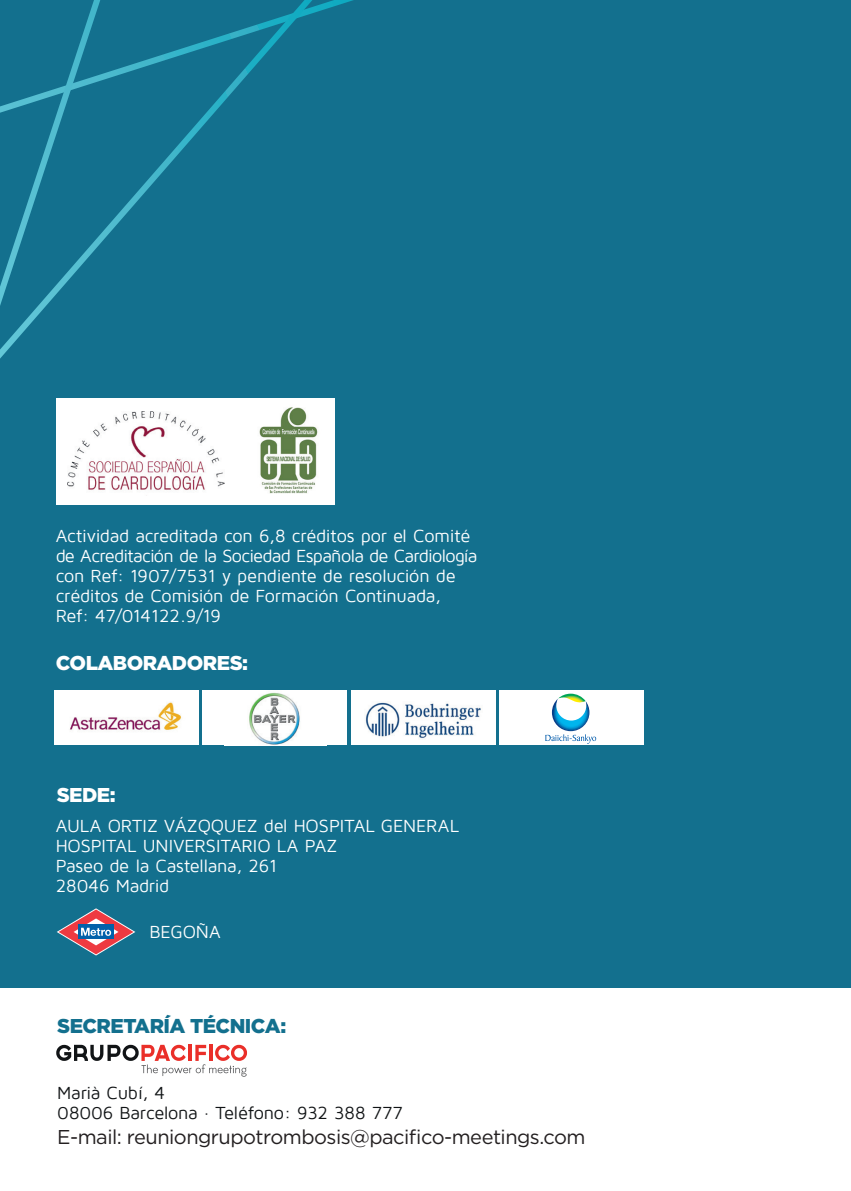
<style>
.page{position:relative;width:851px;height:1191px;background:#fff}
.page>*{position:absolute;margin:0;border:0;box-sizing:border-box;transform-origin:0 0}
.t1{font:20px "Gotham";letter-spacing:-.025em;color:#231f20}
.t2{font:900 20px "Gotham";letter-spacing:-.025em;color:#fff}
.t3{font:900 20px "Gotham";letter-spacing:-.025em;color:#13708e}
.t4{font:18px/20px "Maven Pro";letter-spacing:-.015em;color:#fff}
.t5{font:18px/20px "Maven Pro";letter-spacing:-.015em;color:#111416}
</style>
<div class="page">
<div style="left:0;top:0;width:850px;height:1166px;background:#13708e"></div>
<svg style="left:0;top:0;width:353px;height:359px"></svg>
<div style="left:0;top:988px;width:850px;height:203px;background:#fff"></div>
<svg style="left:56px;top:1044px;width:191px;height:32px"></svg>
<div style="left:54px;top:690px;width:145px;height:55px;background:#fff"></div>
<img style="left:70px;top:702px;width:112px;height:28px">
<div style="left:203px;top:690px;width:144px;height:55px;background:#fff"></div>
<img style="left:249px;top:692px;width:51px;height:53px">
<div style="left:351px;top:690px;width:144px;height:55px;background:#fff"></div>
<img style="left:365px;top:702px;width:116px;height:37px">
<div style="left:56px;top:398px;width:279px;height:106px;background:#fff"></div>
<img style="left:67px;top:412px;width:157px;height:78px">
<img style="left:259px;top:407px;width:59px;height:87px">
<svg style="left:57px;top:908px;width:78px;height:47px"></svg>
<div style="left:498px;top:690px;width:145px;height:55px;background:#fff"></div>
<svg style="left:545px;top:693px;width:51px;height:50px"></svg>
<p class="t4" style="left:56px;top:526px;width:423px">Actividad acreditada con 6,8 créditos por el Comité de Acreditación de la Sociedad Española de Cardiología con Ref: 1907/7531 y pendiente de resolución de créditos de Comisión de Formación Continuada, Ref: 47/014122.9/19</p>
<p class="t2" style="left:56px;top:649px;width:194px">COLABORADORES:</p>
<p class="t2" style="left:57px;top:781px;width:60px">SEDE:</p>
<p class="t4" style="left:56px;top:816px;width:405px">AULA ORTIZ VÁZQQUEZ del HOSPITAL GENERAL<br>HOSPITAL UNIVERSITARIO LA PAZ<br>Paseo de la Castellana, 261<br>28046 Madrid</p>
<p class="t4" style="left:149px;top:922px;width:73px">BEGOÑA</p>
<p class="t3" style="left:57px;top:1012px;width:230px">SECRETARÍA TÉCNICA:</p>
<p class="t5" style="left:57px;top:1083px;width:347px">Marià Cubí, 4<br>08006 Barcelona · Teléfono: 932 388 777</p>
<p class="t1" style="left:57px;top:1124px;width:530px">E-mail: reuniongrupotrombosis@pacifico-meetings.com</p>
</div>
